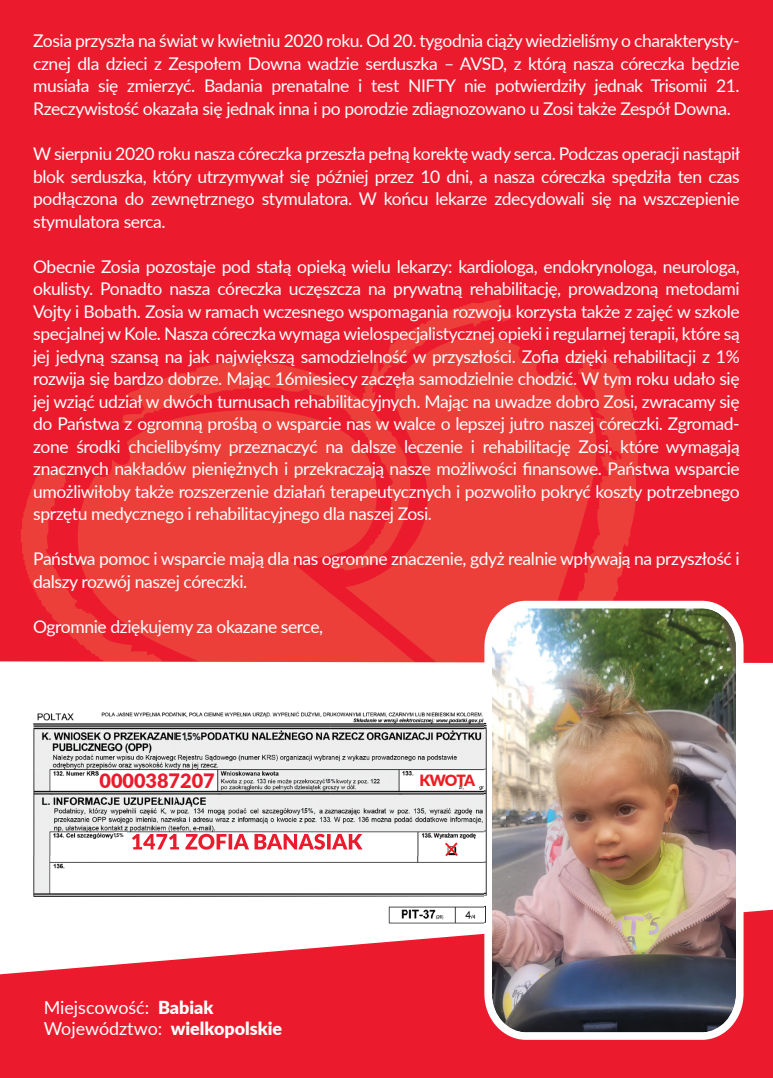
<style>
.page{position:relative;width:773px;height:1078px;background:#fff}
.page>*{position:absolute;margin:0;border:0;box-sizing:border-box;transform-origin:0 0}
.t1{font:900 19.75px "Lato";color:#eb1b2d}
.t2{font:18px/21.5px "Lato";color:#fff}
.t3{font:17.5px/22.5px "Lato";letter-spacing:-.025em;color:#fff;text-align:justify}
.t4{font:900 15.5px "Lato";letter-spacing:-.07em;color:#ee1d23}
.t5{font:700 10.5px "Avenir Next LT Pro";color:#231f20;scale:.81 1}
.t6{font:700 7px "Arial";color:#231f20;scale:.81 1}
.t7{font:700 5.75px "Arial";color:#231f20;scale:.81 1}
.t8{font:700 5.5px "Avenir Next LT Pro";color:#231f20;scale:.81 1}
.s1{font-size:8.25px}
.s2{font-size:9.75px}
.s3{font-size:4.5px}
.s4{font-size:5.5px}
.s5{font-size:6.5px}
.s6{font-weight:900}
</style>
<div class="page">
<div style="left:0;top:0;width:772px;height:785px;background:#eb1b2d"></div>
<svg style="left:21px;top:299px;width:616px;height:362px;fill:#eb3c38"></svg>
<svg style="left:78px;top:410px;width:337px;height:251px;fill:#ec3f3a"></svg>
<div style="left:0;top:661px;width:772px;height:124px;background:#fff"></div>
<svg style="left:0;top:909px;width:772px;height:168px;background:#ed3c4c"></svg>
<img style="left:484px;top:600px;width:259px;height:439px">
<img style="left:22px;top:709px;width:483px;height:220px">
<img style="left:132px;top:833px;width:230px;height:16px">
<div style="left:182px;top:732px;width:19px;height:9px;background:#edf1f2"></div>
<svg style="left:445px;top:842px;width:13px;height:14px"></svg>
<div style="left:301px;top:807px;width:12px;height:7px;background:#eef2f2"></div>
<div style="left:325px;top:778px;width:10px;height:5px;background:#eef2f2"></div>
<div style="left:114px;top:832px;width:12px;height:7px;background:#fff"></div>
<p class="t3" style="left:33px;top:29px;width:708px">Zosia przyszła na świat w kwietniu 2020 roku. Od 20. tygodnia ciąży wiedzieliśmy o charakterysty&shy;cznej dla dzieci z Zespołem Downa wadzie serduszka – AVSD, z którą nasza córeczka będzie musiała się zmierzyć. Badania prenatalne i test NIFTY nie potwierdziły jednak Trisomii 21.<br>Rzeczywistość okazała się jednak inna i po porodzie zdiagnozowano u Zosi także Zespół Downa.</p>
<p class="t3" style="left:33px;top:142px;width:708px">W sierpniu 2020 roku nasza córeczka przeszła pełną korektę wady serca. Podczas operacji nastąpił blok serduszka, który utrzymywał się później przez 10 dni, a nasza córeczka spędziła ten czas podłączona do zewnętrznego stymulatora. W końcu lekarze zdecydowali się na wszczepienie stymulatora serca.</p>
<p class="t3" style="left:33px;top:254px;width:708px">Obecnie Zosia pozostaje pod stałą opieką wielu lekarzy: kardiologa, endokrynologa, neurologa, okulisty. Ponadto nasza córeczka uczęszcza na prywatną rehabilitację, prowadzoną metodami Vojty i Bobath. Zosia w ramach wczesnego wspomagania rozwoju korzysta także z zajęć w szkole specjalnej w Kole. Nasza córeczka wymaga wielospecjalistycznej opieki i regularnej terapii, które są jej jedyną szansą na jak największą samodzielność w przyszłości. Zofia dzięki rehabilitacji z 1% rozwija się bardzo dobrze. Mając 16miesiecy zaczęła samodzielnie chodzić. W tym roku udało się jej wziąć udział w dwóch turnusach rehabilitacyjnych. Mając na uwadze dobro Zosi, zwracamy się do Państwa z ogromną prośbą o wsparcie nas w walce o lepszej jutro naszej córeczki. Zgromad&shy;zone środki chcielibyśmy przeznaczyć na dalsze leczenie i rehabilitację Zosi, które wymagają znacznych nakładów pieniężnych i przekraczają nasze możliwości finansowe. Państwa wsparcie umożliwiłoby także rozszerzenie działań terapeutycznych i pozwoliło pokryć koszty potrzebnego sprzętu medycznego i rehabilitacyjnego dla naszej Zosi.</p>
<p class="t3" style="left:33px;top:547px;width:708px">Państwa pomoc i wsparcie mają dla nas ogromne znaczenie, gdyż realnie wpływają na przyszłość i dalszy rozwój naszej córeczki.</p>
<p class="t3" style="left:33px;top:614px;width:291px">Ogromnie dziękujemy za okazane serce,</p>
<p class="t5" style="left:182px;top:730px;width:25px">1 5<span class="s1">,</span> <span class="s2">%</span></p>
<p class="t1" style="left:99px;top:766px;width:117px">0000387207</p>
<p class="t4" style="left:419px;top:768px;width:57px">KWOTA</p>
<p class="t7" style="left:325px;top:776px;width:14px">1 5<span class="s3">,</span> <span class="s4">%</span></p>
<p class="t8" style="left:114px;top:831px;width:14px">1 5, %</p>
<p class="t6" style="left:301px;top:805px;width:17px">1 5<span class="s4">,</span> <span class="s5">%</span></p>
<p class="t2" style="left:44px;top:995px;width:240px">Miejscowość: <span class="s6">Babiak<br></span>Województwo: <span class="s6">wielkopolskie</span></p>
</div>
